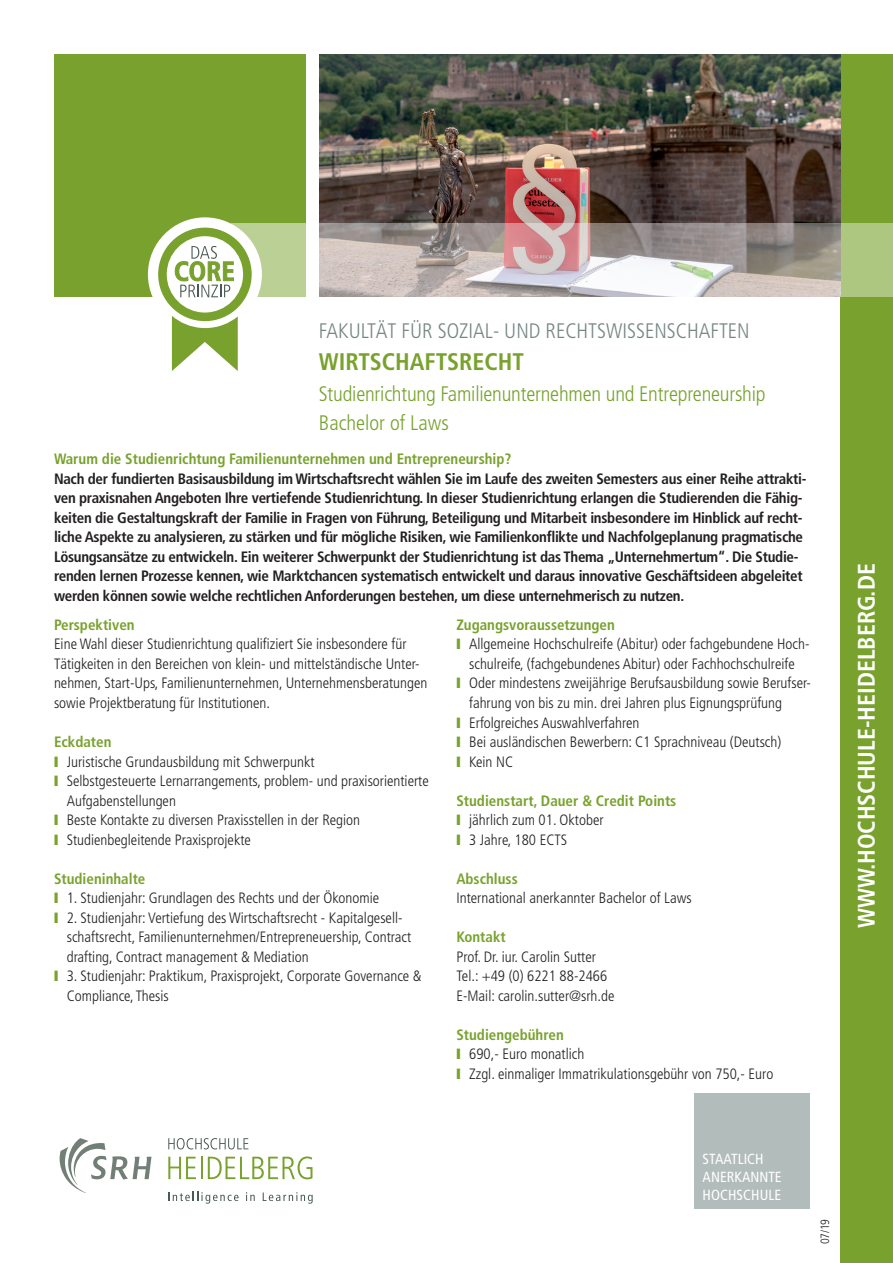
<style>
.page{position:relative;width:893px;height:1263px;background:#fff}
.page>*{position:absolute;margin:0;border:0;box-sizing:border-box;transform-origin:0 0}
.t1{font:700 condensed 24px "Frutiger";color:#fff}
.t2{font:700 condensed 24px "Frutiger";color:#78a22d}
.t3{font:300 condensed 21px/28.5px "Frutiger";letter-spacing:-.01em;color:#78a22d}
.t4{font:300 condensed 21px "Frutiger";color:#768683}
.t5{font:300 condensed 15px/19.5px "Frutiger";color:#231f20}
.t6{font:700 condensed 15px/19.5px "Frutiger";letter-spacing:-.02em;color:#231f20}
.t7{font:700 condensed 15px "Frutiger";color:#78a22d}
.t8{font:condensed 14.7px/18px "Frutiger LT Std";color:#fff}
.t9{font:300 condensed 12px "Frutiger";color:#231f20}
.s1{color:#78a22d}
.s2{font-weight:700;color:#78a22d}
</style>
<div class="page">
<div style="left:840px;top:54px;width:53px;height:1209px;background:#78a22d"></div>
<svg style="left:60px;top:1138px;width:91px;height:55px"></svg>
<svg style="left:168px;top:1157px;width:28px;height:22px"></svg>
<hr style="left:200px;top:1157px;width:2px;height:22px;background:#78a22d">
<svg style="left:208px;top:1156px;width:104px;height:23px"></svg>
<svg style="left:168px;top:1138px;width:80px;height:11px"></svg>
<svg style="left:168px;top:1192px;width:71px;height:12px"></svg>
<svg style="left:246px;top:1192px;width:9px;height:9px"></svg>
<svg style="left:263px;top:1192px;width:50px;height:12px"></svg>
<img style="left:320px;top:54px;width:520px;height:170px">
<svg style="left:319px;top:224px;width:574px;height:73px;background:#b7afa7"></svg>
<div style="left:54px;top:54px;width:252px;height:243px;background:#78a22d"></div>
<div style="left:233px;top:224px;width:73px;height:73px;background:#bbd095"></div>
<div style="left:694px;top:1094px;width:116px;height:115px;background:#b2bcba"></div>
<div style="left:148px;top:217px;width:114px;height:114px;background:#fff;border-radius:50%"></div>
<svg style="left:169px;top:305px;width:71px;height:66px"></svg>
<div style="left:158px;top:228px;width:94px;height:93px;background:#78a22d;border-radius:50%"></div>
<div style="left:167px;top:236px;width:76px;height:77px;background:#fff;border-radius:50%"></div>
<svg style="left:175px;top:246px;width:59px;height:51px"></svg>
<h2 class="t4" style="left:319px;top:319px;width:432px">FAKULTÄT FÜR SOZIAL- UND RECHTSWISSENSCHAFTEN</h2>
<h1 class="t2" style="left:319px;top:347px;width:207px">WIRTSCHAFTSRECHT</h1>
<h2 class="t3" style="left:319px;top:380px;width:448px">Studienrichtung Familienunternehmen und Entrepreneurship<br>Bachelor of Laws</h2>
<p class="t7" style="left:54px;top:450px;width:459px">Warum die Studienrichtung Familienunternehmen und Entrepreneurship?</p>
<p class="t6" style="left:54px;top:469px;width:754px">Nach der fundierten Basisausbildung im Wirtschaftsrecht wählen Sie im Laufe des zweiten Semesters aus einer Reihe attrakti&shy;ven praxisnahen Angeboten Ihre vertiefende Studienrichtung. In dieser Studienrichtung erlangen die Studierenden die Fähig&shy;keiten die Gestaltungskraft der Familie in Fragen von Führung, Beteiligung und Mitarbeit insbesondere im Hinblick auf recht&shy;liche Aspekte zu analysieren, zu stärken und für mögliche Risiken, wie Familienkonflikte und Nachfolgeplanung pragmatische Lösungsansätze zu entwickeln. Ein weiterer Schwerpunkt der Studienrichtung ist das Thema „Unternehmertum“. Die Studie&shy;renden lernen Prozesse kennen, wie Marktchancen systematisch entwickelt und daraus innovative Geschäftsideen abgeleitet werden können sowie welche rechtlichen Anforderungen bestehen, um diese unternehmerisch zu nutzen.</p>
<p class="t7" style="left:54px;top:616px;width:82px">Perspektiven</p>
<p class="t5" style="left:54px;top:635px;width:375px">Eine Wahl dieser Studienrichtung qualifiziert Sie insbesondere für Tätigkeiten in den Bereichen von klein- und mittelständische Unter&shy;nehmen, Start-Ups, Familienunternehmen, Unternehmensberatungen sowie Projektberatung für Institutionen.</p>
<p class="t7" style="left:54px;top:733px;width:59px">Eckdaten</p>
<p class="t5" style="left:54px;top:752px;width:262px"><span class="s1">❙</span> Juristische Grundausbildung mit Schwerpunkt</p>
<p class="t5" style="left:54px;top:771px;width:376px"><span class="s1">❙</span> Selbstgesteuerte Lernarrangements, problem- und praxisorientierte</p>
<p class="t5" style="left:67px;top:791px;width:111px">Aufgabenstellungen</p>
<p class="t5" style="left:54px;top:810px;width:308px"><span class="s1">❙</span> Beste Kontakte zu diversen Praxisstellen in der Region</p>
<p class="t5" style="left:54px;top:830px;width:198px"><span class="s1">❙</span> Studienbegleitende Praxisprojekte</p>
<p class="t7" style="left:54px;top:869px;width:93px">Studieninhalte</p>
<p class="t5" style="left:54px;top:888px;width:327px"><span class="s1">❙</span> 1. Studienjahr: Grundlagen des Rechts und der Ökonomie</p>
<p class="t5" style="left:54px;top:908px;width:350px"><span class="s1">❙</span> 2. Studienjahr: Vertiefung des Wirtschaftsrecht - Kapitalgesell-</p>
<p class="t5" style="left:67px;top:927px;width:346px">schaftsrecht, Familienunternehmen/Entrepreneuership, Contract</p>
<p class="t5" style="left:67px;top:947px;width:243px">drafting, Contract management &amp; Mediation</p>
<p class="t5" style="left:54px;top:966px;width:369px"><span class="s1">❙</span> 3. Studienjahr: Praktikum, Praxisprojekt, Corporate Governance &amp;</p>
<p class="t5" style="left:67px;top:986px;width:103px">Compliance, Thesis</p>
<p class="t7" style="left:456px;top:616px;width:160px">Zugangsvoraussetzungen</p>
<p class="t5" style="left:456px;top:635px;width:355px"><span class="s1">❙</span> Allgemeine Hochschulreife (Abitur) oder fachgebundene Hoch-</p>
<p class="t5" style="left:469px;top:654px;width:327px">schulreife, (fachgebundenes Abitur) oder Fachhochschulreife</p>
<p class="t5" style="left:456px;top:674px;width:356px"><span class="s1">❙</span> Oder mindestens zweijährige Berufsausbildung sowie Berufser-</p>
<p class="t5" style="left:469px;top:693px;width:314px">fahrung von bis zu min. drei Jahren plus Eignungsprüfung</p>
<p class="t5" style="left:456px;top:713px;width:185px"><span class="s1">❙</span> Erfolgreiches Auswahlverfahren</p>
<p class="t5" style="left:456px;top:732px;width:326px"><span class="s1">❙</span> Bei ausländischen Bewerbern: C1 Sprachniveau (Deutsch)</p>
<p class="t5" style="left:456px;top:752px;width:58px"><span class="s1">❙</span> Kein NC</p>
<p class="t5" style="left:456px;top:791px;width:221px"><span class="s2">Studienstart, Dauer &amp; Credit Points </span><span class="s1">❙</span> jährlich zum 01. Oktober<br><span class="s1">❙</span> 3 Jahre, 180 ECTS</p>
<p class="t7" style="left:456px;top:869px;width:63px">Abschluss</p>
<p class="t5" style="left:456px;top:888px;width:237px">International anerkannter Bachelor of Laws</p>
<p class="t7" style="left:456px;top:928px;width:51px">Kontakt</p>
<p class="t5" style="left:456px;top:947px;width:160px">Prof. Dr. iur. Carolin Sutter<br>Tel.: +49 (0) 6221 88-2466<br>E-Mail: carolin.sutter@srh.de</p>
<p class="t5" style="left:456px;top:1025px;width:318px"><span class="s2">Studiengebühren<br></span><span class="s1">❙</span> 690,- Euro monatlich<br><span class="s1">❙</span> Zzgl. einmaliger Immatrikulationsgebühr von 750,- Euro</p>
<h1 class="t1" style="left:852px;top:928px;width:366px;rotate:-90deg">WWW.HOCHSCHULE-HEIDELBERG.DE</h1>
<p class="t8" style="left:703px;top:1150px;width:81px">STAATLICH<br>ANERKANNTE<br>HOCHSCHULE</p>
<p class="t9" style="left:818px;top:1244px;width:27px;rotate:-90deg">07/19</p>
</div>
